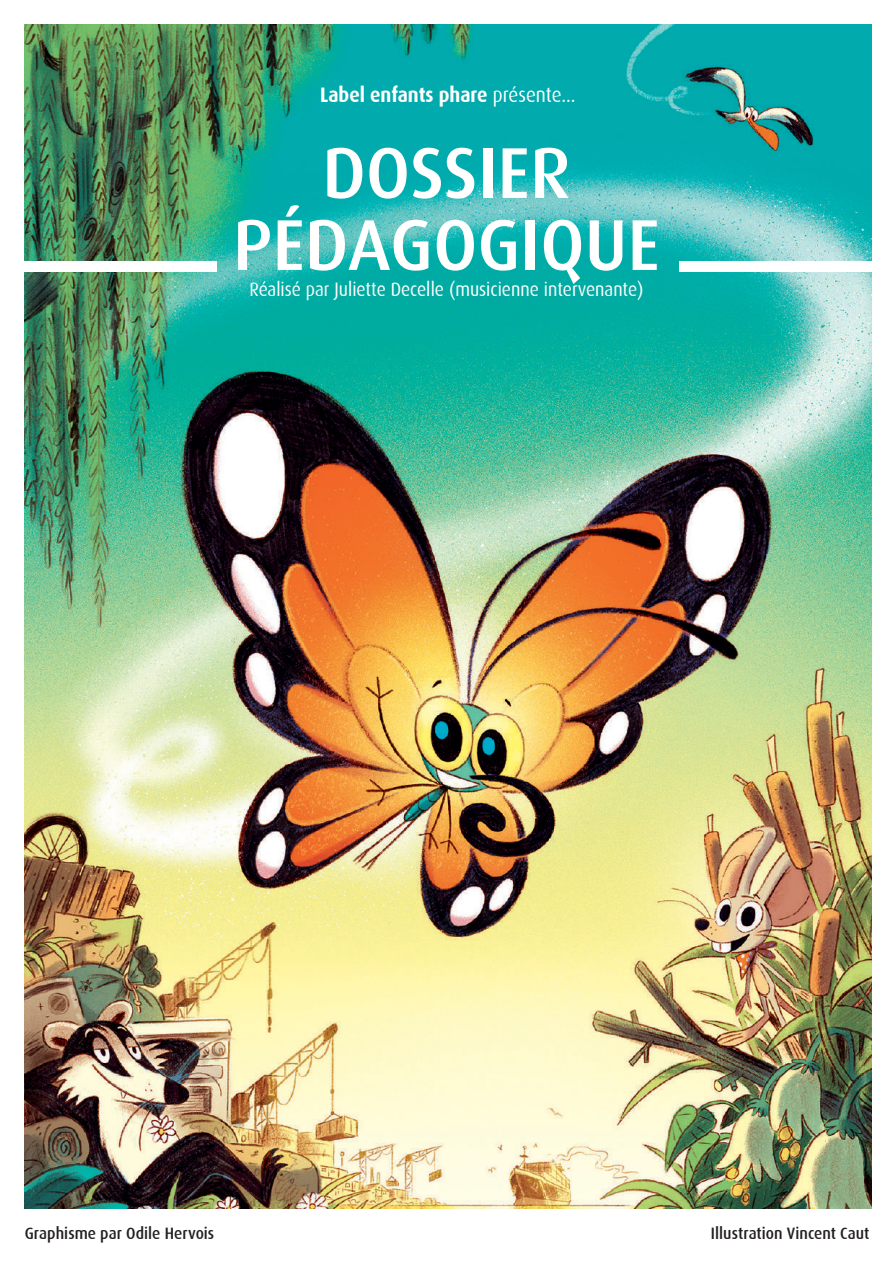
<style>
.page{position:relative;width:893px;height:1263px;background:#fff}
.page>*{position:absolute;margin:0;border:0;box-sizing:border-box;transform-origin:0 0}
.t1{font:500 72px/72px "Dax";color:#fff;text-align:center}
.t2{font:700 21px "Dax";color:#fff;scale:.9 1}
.t3{font:19.5px "Dax";color:#fff;scale:.9 1}
.t4{font:500 16.5px "Dax";letter-spacing:.005em;color:#231f20;scale:.93 1}
.s1{font-weight:400}
</style>
<div class="page">
<img style="left:25px;top:24px;width:846px;height:1185px">
<div style="left:679px;top:261px;width:213px;height:11px;background:#fff"></div>
<div style="left:3px;top:261px;width:213px;height:11px;background:#fff"></div>
<p class="t2" style="left:320px;top:82px;width:285px">Label enfants phare <span class="s1">présente...</span></p>
<h1 class="t1" style="left:233px;top:138px;width:428px">DOSSIER<br>PÉDAGOGIQUE</h1>
<p class="t3" style="left:249px;top:278px;width:440px">Réalisé par Juliette Decelle (musicienne intervenante)</p>
<p class="t4" style="left:25px;top:1224px;width:205px">Graphisme par Odile Hervois</p>
<p class="t4" style="left:711px;top:1224px;width:172px">Illustration Vincent Caut</p>
</div>
